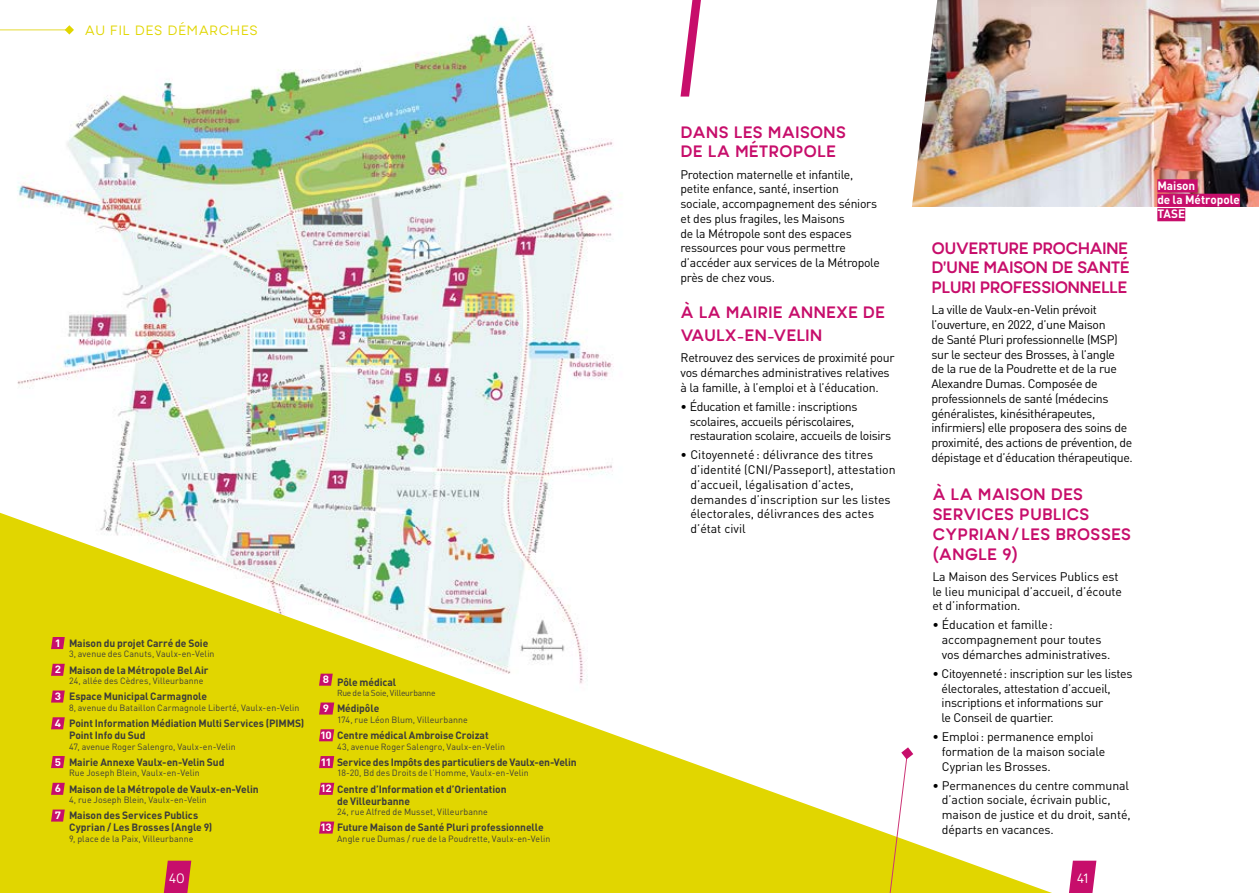
<style>
.page{position:relative;width:1259px;height:893px;background:#fff}
.page>*{position:absolute;margin:0;border:0;box-sizing:border-box;transform-origin:0 0}
.t1{font:700 16.5px/19.8px "Minimo";letter-spacing:-.01em;color:#c70e6b}
.t2{font:13.5px "Minimo";letter-spacing:.05em;color:#e1d600}
.t3{font:13.5px "Minimo";color:#fff}
.t4{font:12.3px/14.7px "DIN";letter-spacing:-.02em;color:#000}
.t5{font:12.3px/14.7px "DIN";color:#000}
.t6{font:700 12px/14.4px "DIN";letter-spacing:-.005em;color:#fff}
.t7{font:700 10.5px/12px "DIN";letter-spacing:-.01em;color:#3c3c3b}
.t8{font:9px "DIN";letter-spacing:.005em;color:#3c3c3b}
.t9{font:8.7px "DIN";letter-spacing:-.025em;color:#3c3c3b}
.s1{color:#fff}
</style>
<div class="page">
<img style="left:0;top:25px;width:621px;height:488px">
<svg style="left:0;top:513px;width:1052px;height:380px"></svg>
<svg style="left:880px;top:747px;width:33px;height:146px"></svg>
<img style="left:912px;top:0;width:347px;height:207px">
<svg style="left:51px;top:637px;width:14px;height:12px"></svg>
<div style="left:53px;top:638px;width:10px;height:10px;background:#c70e6b"></div>
<svg style="left:51px;top:664px;width:14px;height:12px"></svg>
<div style="left:53px;top:664px;width:10px;height:11px;background:#c70e6b"></div>
<svg style="left:51px;top:690px;width:14px;height:13px"></svg>
<div style="left:53px;top:691px;width:10px;height:11px;background:#c70e6b"></div>
<svg style="left:51px;top:717px;width:14px;height:12px"></svg>
<div style="left:53px;top:718px;width:10px;height:10px;background:#c70e6b"></div>
<svg style="left:51px;top:756px;width:14px;height:12px"></svg>
<div style="left:53px;top:757px;width:10px;height:10px;background:#c70e6b"></div>
<svg style="left:51px;top:783px;width:14px;height:12px"></svg>
<div style="left:53px;top:783px;width:10px;height:11px;background:#c70e6b"></div>
<svg style="left:51px;top:809px;width:14px;height:13px"></svg>
<div style="left:53px;top:810px;width:10px;height:11px;background:#c70e6b"></div>
<svg style="left:319px;top:674px;width:14px;height:12px"></svg>
<div style="left:321px;top:674px;width:9px;height:11px;background:#c70e6b"></div>
<svg style="left:319px;top:702px;width:15px;height:13px"></svg>
<svg style="left:319px;top:729px;width:15px;height:12px"></svg>
<svg style="left:319px;top:756px;width:15px;height:12px"></svg>
<svg style="left:319px;top:783px;width:15px;height:12px"></svg>
<svg style="left:319px;top:821px;width:15px;height:13px"></svg>
<hr style="left:0;top:30px;width:69px;height:1px;background:#e5da33">
<svg style="left:65px;top:25px;width:9px;height:10px"></svg>
<div style="left:1157px;top:179px;width:40px;height:13px;background:#c70e6b"></div>
<div style="left:1157px;top:194px;width:83px;height:13px;background:#c70e6b"></div>
<div style="left:1157px;top:208px;width:28px;height:13px;background:#c70e6b"></div>
<svg style="left:164px;top:861px;width:27px;height:32px"></svg>
<svg style="left:1069px;top:861px;width:27px;height:32px"></svg>
<svg style="left:680px;top:0;width:21px;height:97px"></svg>
<p class="t2" style="left:85px;top:22px;width:174px">AU FIL DES DÉMARCHES</p>
<p class="t7" style="left:55px;top:637px;width:155px"><span class="s1">1</span> Maison du projet Carré de Soie</p>
<p class="t8" style="left:69px;top:649px;width:147px">3, avenue des Canuts, Vaulx-en-Velin</p>
<p class="t7" style="left:55px;top:663px;width:155px"><span class="s1">2</span> Maison de la Métropole Bel Air</p>
<p class="t8" style="left:69px;top:675px;width:136px">24, allée des Cèdres, Villeurbanne</p>
<p class="t7" style="left:55px;top:690px;width:154px"><span class="s1">3</span> Espace Municipal Carmagnole</p>
<p class="t8" style="left:69px;top:702px;width:232px">8, avenue du Bataillon Carmagnole Liberté, Vaulx-en-Velin</p>
<p class="t7" style="left:69px;top:717px;width:237px;text-indent:-14px"><span class="s1">4</span> Point Information Médiation Multi Services (PIMMS)<br>Point Info du Sud</p>
<p class="t8" style="left:69px;top:741px;width:168px">47, avenue Roger Salengro, Vaulx-en-Velin</p>
<p class="t7" style="left:55px;top:756px;width:171px"><span class="s1">5</span> Mairie Annexe Vaulx-en-Velin Sud</p>
<p class="t8" style="left:69px;top:768px;width:132px">Rue Joseph Blein, Vaulx-en-Velin</p>
<p class="t7" style="left:55px;top:782px;width:205px"><span class="s1">6</span> Maison de la Métropole de Vaulx-en-Velin</p>
<p class="t8" style="left:69px;top:794px;width:139px">4, rue Joseph Blein, Vaulx-en-Velin</p>
<p class="t7" style="left:69px;top:809px;width:145px;text-indent:-14px"><span class="s1">7</span> Maison des Services Publics<br>Cyprian / Les Brosses (Angle 9)</p>
<p class="t8" style="left:69px;top:833px;width:126px">9, place de la Paix, Villeurbanne</p>
<p class="t7" style="left:323px;top:675px;width:75px"><sup>8</sup> Pôle médical</p>
<p class="t9" style="left:337px;top:688px;width:100px">Rue de la Soie, Villeurbanne</p>
<p class="t7" style="left:323px;top:702px;width:58px"><span class="s1">9</span> Médipôle</p>
<p class="t8" style="left:337px;top:714px;width:132px">174, rue Léon Blum, Villeurbanne</p>
<p class="t7" style="left:320px;top:729px;width:170px"><span class="s1">10</span> Centre médical Ambroise Croizat</p>
<p class="t8" style="left:337px;top:741px;width:169px">43, avenue Roger Salengro, Vaulx-en-Velin</p>
<p class="t7" style="left:320px;top:756px;width:258px"><span class="s1">11</span> Service des Impôts des particuliers de Vaulx-en-Velin</p>
<p class="t8" style="left:337px;top:768px;width:193px">18-20, Bd des Droits de l’Homme, Vaulx-en-Velin</p>
<p class="t7" style="left:337px;top:782px;width:171px;text-indent:-17px"><span class="s1">12</span> Centre d’Information et d’Orientation de Villeurbanne</p>
<p class="t8" style="left:337px;top:806px;width:152px">24, rue Alfred de Musset, Villeurbanne</p>
<p class="t7" style="left:320px;top:821px;width:225px"><span class="s1">13</span> Future Maison de Santé Pluri professionnelle</p>
<p class="t8" style="left:337px;top:833px;width:215px">Angle rue Dumas / rue de la Poudrette, Vaulx-en-Velin</p>
<h1 class="t1" style="left:680px;top:122px;width:167px">DANS LES MAISONS<br>DE LA MÉTROPOLE</h1>
<p class="t4" style="left:680px;top:167px;width:201px">Protection maternelle et infantile, petite enfance, santé, insertion sociale, accompagnement des séniors et des plus fragiles, les Maisons<br>de la Métropole sont des espaces ressources pour vous permettre d’accéder aux services de la Métropole près de chez vous.</p>
<h1 class="t1" style="left:680px;top:301px;width:206px;line-height:22.8px">À LA MAIRIE ANNEXE DE<br>VAULX-EN-VELIN</h1>
<p class="t4" style="left:680px;top:350px;width:216px">Retrouvez des services de proximité pour vos démarches administratives relatives à la famille, à l’emploi et à l’éducation.</p>
<p class="t4" style="left:689px;top:399px;width:203px;text-indent:-9px">• Éducation et famille: inscriptions scolaires, accueils périscolaires, restauration scolaire, accueils de loisirs</p>
<p class="t5" style="left:690px;top:447px;width:207px;text-indent:-10px">• Citoyenneté: délivrance des titres d’identité (CNI/Passeport), attestation d’accueil, légalisation d’actes, demandes d’inscription sur les listes électorales, délivrances des actes d’état civil</p>
<h1 class="t1" style="left:931px;top:238px;width:200px;text-align:justify">OUVERTURE PROCHAINE D’UNE MAISON DE SANTÉ PLURI PROFESSIONNELLE</h1>
<p class="t4" style="left:931px;top:302px;width:203px">La ville de Vaulx-en-Velin prévoit l’ouverture, en 2022, d’une Maison<br>de Santé Pluri professionnelle (MSP) sur le secteur des Brosses, à l’angle<br>de la rue de la Poudrette et de la rue Alexandre Dumas. Composée de professionnels de santé (médecins généralistes, kinésithérapeutes, infirmiers) elle proposera des soins de proximité, des actions de prévention, de dépistage et d’éducation thérapeutique.</p>
<h1 class="t1" style="left:932px;top:484px;width:200px">À LA MAISON DES<br>SERVICES PUBLICS<br>CYPRIAN/LES BROSSES (ANGLE 9)</h1>
<p class="t4" style="left:932px;top:569px;width:191px">La Maison des Services Publics est le lieu municipal d’accueil, d’écoute et d’information.</p>
<p class="t4" style="left:942px;top:617px;width:170px;text-indent:-10px">• Éducation et famille: accompagnement pour toutes vos démarches administratives.</p>
<p class="t4" style="left:941px;top:666px;width:192px;text-indent:-9px">• Citoyenneté: inscription sur les listes électorales, attestation d’accueil, inscriptions et informations sur<br>le Conseil de quartier.</p>
<p class="t4" style="left:942px;top:729px;width:165px;text-indent:-10px">• Emploi: permanence emploi formation de la maison sociale<br>Cyprian les Brosses.</p>
<p class="t4" style="left:942px;top:778px;width:190px;text-indent:-10px">• Permanences du centre communal d’action sociale, écrivain public, maison de justice et du droit, santé, départs en vacances.</p>
<p class="t3" style="left:169px;top:870px;width:17px">40</p>
<p class="t3" style="left:1077px;top:870px;width:12px">41</p>
<p class="t6" style="left:1157px;top:178px;width:84px">Maison<br>de la Métropole<br>TASE</p>
</div>
